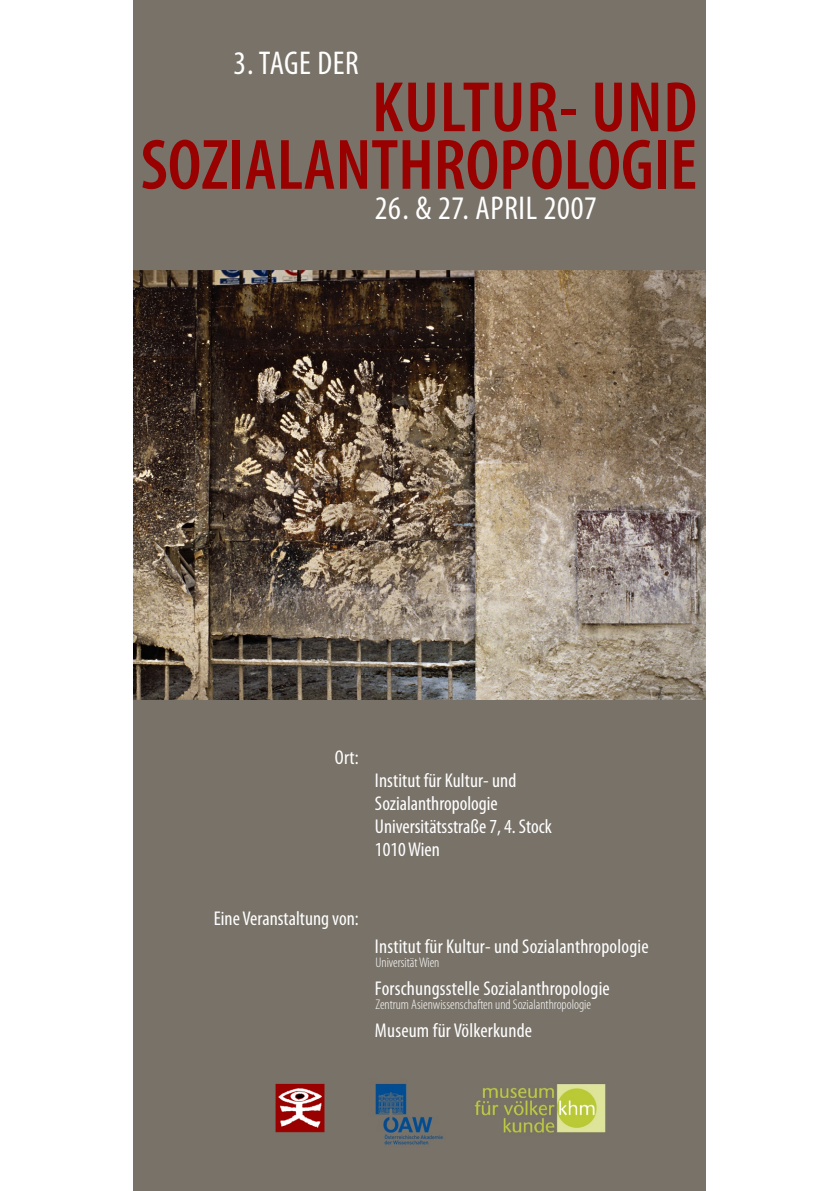
<style>
.page{position:relative;width:840px;height:1191px;background:#fff}
.page>*{position:absolute;margin:0;border:0;box-sizing:border-box;transform-origin:0 0}
.t1{font:600 condensed 72px "Myriad Pro";color:#900}
.t2{font:condensed 33px "Myriad Pro";letter-spacing:.02em;color:#fff}
.t3{font:condensed 20px "Myriad Pro";letter-spacing:.005em;color:#fff}
.t4{font:300 condensed 14px "Myriad Pro";color:#fff}
</style>
<div class="page">
<div style="left:133px;top:695px;width:571px;height:496px;background:#787268"></div>
<div style="left:133px;top:0;width:571px;height:319px;background:#787268"></div>
<img style="left:133px;top:271px;width:571px;height:428px">
<img style="left:474px;top:1083px;width:132px;height:50px">
<img style="left:375px;top:1083px;width:68px;height:62px">
<img style="left:275px;top:1083px;width:50px;height:50px">
<p class="t2" style="left:233px;top:43px;width:127px">3. TAGE DER</p>
<p class="t1" style="left:372px;top:63px;width:326px">KULTUR- UND</p>
<p class="t1" style="left:140px;top:120px;width:558px">SOZIALANTHROPOLOGIE</p>
<p class="t2" style="left:374px;top:188px;width:223px">26. &amp; 27. APRIL 2007</p>
<p class="t3" style="left:335px;top:745px;width:25px">Ort:</p>
<p class="t3" style="left:375px;top:768px;width:143px">Institut für Kultur- und</p>
<p class="t3" style="left:375px;top:791px;width:124px">Sozialanthropologie</p>
<p class="t3" style="left:375px;top:814px;width:178px">Universitätsstraße 7, 4. Stock</p>
<p class="t3" style="left:375px;top:837px;width:66px">1010 Wien</p>
<p class="t3" style="left:214px;top:906px;width:146px">Eine Veranstaltung von:</p>
<p class="t3" style="left:375px;top:934px;width:275px">Institut für Kultur- und Sozialanthropologie</p>
<p class="t4" style="left:375px;top:954px;width:66px">Universität Wien</p>
<p class="t3" style="left:375px;top:976px;width:236px">Forschungsstelle Sozialanthropologie</p>
<p class="t4" style="left:375px;top:996px;width:217px">Zentrum Asienwissenschaften und Sozialanthropologie</p>
<p class="t3" style="left:375px;top:1018px;width:159px">Museum für Völkerkunde</p>
</div>
